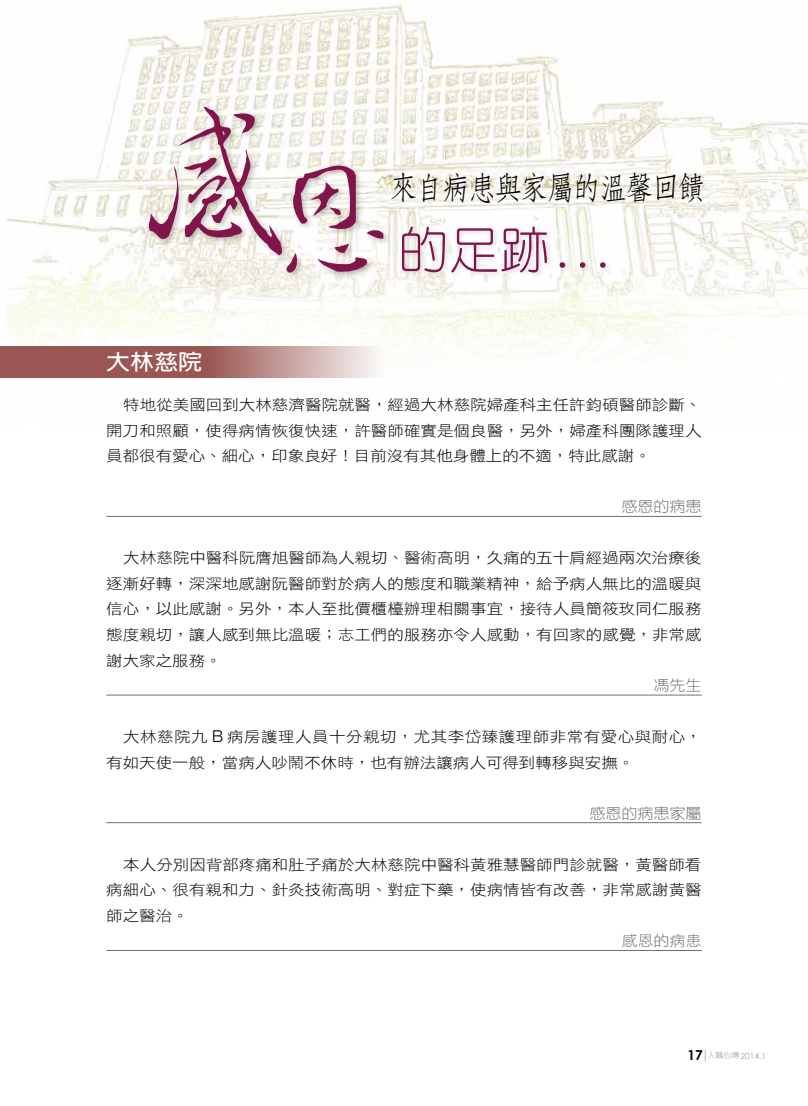
<style>
.page{position:relative;width:808px;height:1106px;background:#fff}
.page>*{position:absolute;margin:0;border:0;box-sizing:border-box;transform-origin:0 0}
.t1{font:300 50.55px "Yen Round";color:#81154b}
.t2{font:500 32.4px "Nan Sung";letter-spacing:-.1em;color:#000;scale:.9 1}
.t3{font:700 21.6px "Lin Gothic";color:#fff;scale:1.11 1}
.t4{font:14.85px/25.5px "DF Hei Std W3";color:#000;text-align:justify;scale:1.11 1}
.t5{font:14.85px/25.5px "DF Hei Std W3";letter-spacing:.03em;color:#000;scale:1.11 1}
.t6{font:300 14.85px "Lin Gothic";letter-spacing:-.01em;color:#727171;scale:1.09 1}
.t7{font:14.85px "DF Hei Std W3";letter-spacing:-.01em;color:#727171;scale:1.09 1}
.t8{font:8.4px "Century Gothic";color:#9fa0a0}
.s1{font-family:"Helvetica Neue";font-weight:300;font-size:16.35px}
.s2{font-weight:700;font-size:13.65px;color:#000}
.s3{font-family:"Lin Gothic";font-weight:300;font-size:7.65px}
</style>
<div class="page">
<svg style="left:705px;top:1049px;width:1px;height:12px"></svg>
<img style="left:0;top:0;width:808px;height:357px">
<div style="left:400px;top:224px;width:212px;height:55px;background:#000;opacity:.15"></div>
<div style="left:283px;top:162px;width:108px;height:118px;background:#000;opacity:.25"></div>
<svg style="left:146px;top:106px;width:237px;height:168px"></svg>
<svg style="left:0;top:347px;width:441px;height:31px"></svg>
<hr style="left:106px;top:516px;width:596px;height:1px;background:#727171">
<hr style="left:106px;top:695px;width:596px;height:1px;background:#727171">
<hr style="left:106px;top:822px;width:596px;height:1px;background:#727171">
<hr style="left:106px;top:950px;width:596px;height:1px;background:#727171">
<h2 class="t2" style="left:389px;top:172px;width:354px">來自病患與家屬的溫馨回饋</h2>
<h1 class="t1" style="left:398px;top:224px;width:219px">的足跡...</h1>
<h3 class="t3" style="left:106px;top:351px;width:88px">大林慈院</h3>
<p class="t4" style="left:106px;top:392px;width:538px;text-indent:17px">特地從美國回到大林慈濟醫院就醫，經過大林慈院婦產科主任許鈞碩醫師診斷、開刀和照顧，使得病情恢復快速，許醫師確實是個良醫，另外，婦產科團隊護理人員都很有愛心、細心，印象良好！目前沒有其他身體上的不適，特此感謝。</p>
<p class="t6" style="left:621px;top:499px;width:75px">感恩的病患</p>
<p class="t4" style="left:106px;top:545px;width:538px;text-indent:17px">大林慈院中醫科阮膺旭醫師為人親切、醫術高明，久痛的五十肩經過兩次治療後逐漸好轉，深深地感謝阮醫師對於病人的態度和職業精神，給予病人無比的溫暖與信心，以此感謝。另外，本人至批價櫃檯辦理相關事宜，接待人員簡筱玫同仁服務態度親切，讓人感到無比溫暖；志工們的服務亦令人感動，有回家的感覺，非常感謝大家之服務。</p>
<p class="t6" style="left:653px;top:678px;width:46px">馮先生</p>
<p class="t5" style="left:106px;top:723px;width:538px;text-indent:17px">大林慈院九 <span class="s1">B</span> 病房護理人員十分親切，尤其李岱臻護理師非常有愛心與耐心，有如天使一般，當病人吵鬧不休時，也有辦法讓病人可得到轉移與安撫。</p>
<p class="t6" style="left:589px;top:805px;width:104px">感恩的病患家屬</p>
<p class="t4" style="left:106px;top:851px;width:538px;text-indent:17px">本人分別因背部疼痛和肚子痛於大林慈院中醫科黃雅慧醫師門診就醫，黃醫師看病細心、很有親和力、針灸技術高明、對症下藥，使病情皆有改善，非常感謝黃醫師之醫治。</p>
<p class="t7" style="left:621px;top:932px;width:75px">感恩的病患</p>
<p class="t8" style="left:688px;top:1050px;width:80px"><span class="s2">17</span> <span class="s3">人醫心傳</span>2014.1</p>
</div>
